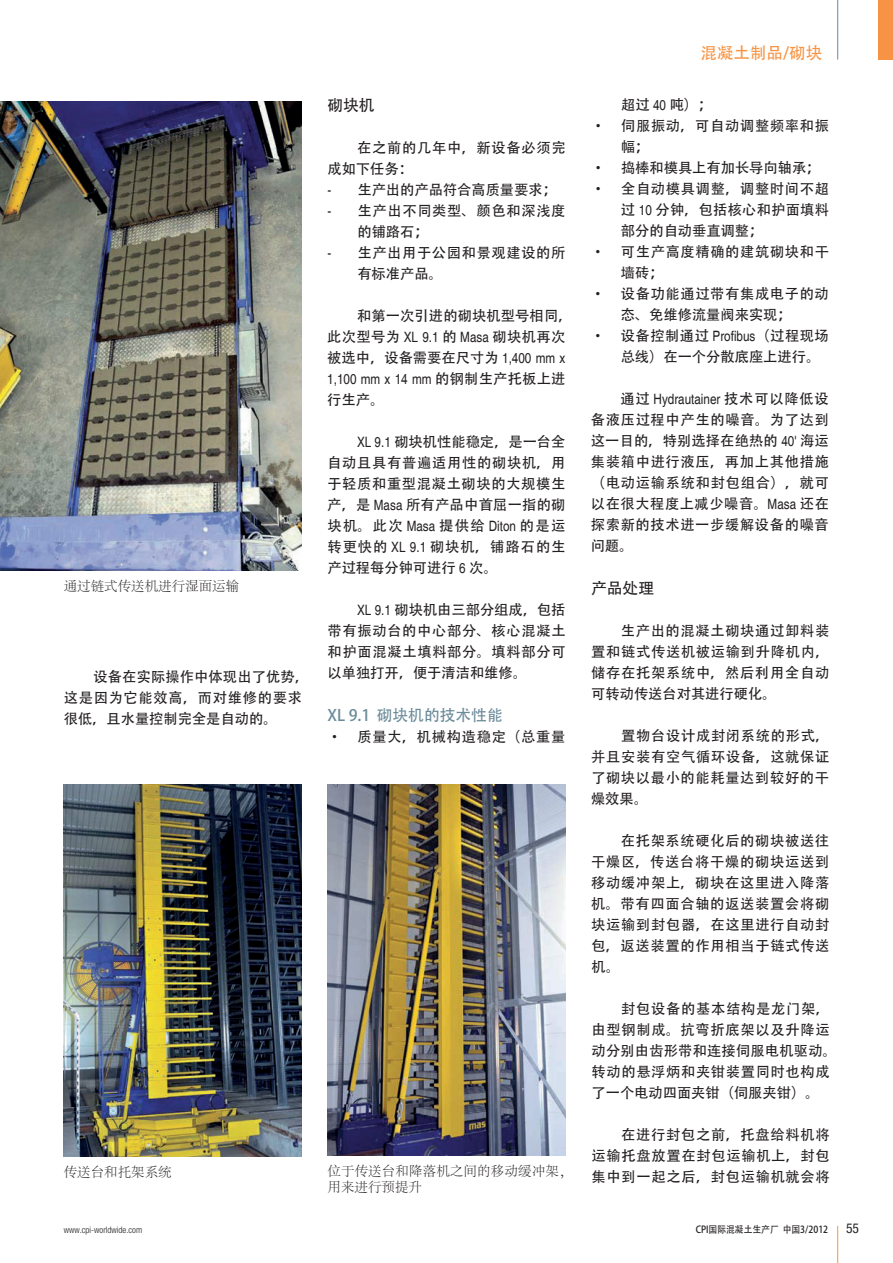
<style>
.page{position:relative;width:893px;height:1263px;background:#fff}
.page>*{position:absolute;margin:0;border:0;box-sizing:border-box;transform-origin:0 0}
.t1{font:16.5px "Adobe Heiti Std";color:#f79444}
.t2{font:15.75px "Adobe Heiti Std";color:#6b8b99}
.t3{font:15.75px "Adobe Heiti Std";color:#231f20}
.t4{font:14.25px/21px "Adobe Heiti Std";letter-spacing:.045em;color:#231f20;text-align:justify}
.t5{font:14.25px/21px "Adobe Heiti Std";letter-spacing:.01em;color:#231f20}
.t6{font:14.25px "Adobe Heiti Std";color:#231f20}
.t7{font:condensed 14.25px "Helvetica";color:#231f20}
.t8{font:14.25px "Adobe Heiti Std";letter-spacing:.02em;color:#231f20}
.t9{font:300 13.5px/16.2px "Adobe Song Std";color:#231f20}
.t10{font:condensed 13.5px "Helvetica Neue LT Pro";color:#231f20}
.t11{font:9.75px "Adobe Heiti Std";color:#231f20;scale:.9 1}
.t12{font:300 condensed 9px "Helvetica Neue LT Pro";color:#231f20}
.s1{font-family:"Helvetica";font-stretch:condensed}
.s2{font-family:"Adobe Heiti Std";font-stretch:normal}
</style>
<div class="page">
<hr style="left:837px;top:1226px;width:1px;height:37px;background:#f69344">
<hr style="left:837px;top:0;width:1px;height:60px;background:#6b8b99">
<div style="left:878px;top:0;width:15px;height:60px;background:#f69344"></div>
<img style="left:1px;top:101px;width:301px;height:470px">
<img style="left:327px;top:784px;width:239px;height:371px">
<img style="left:64px;top:784px;width:238px;height:373px">
<p class="t9" style="left:64px;top:579px;width:177px">通过链式传送机进行湿面运输</p>
<p class="t5" style="left:64px;top:666px;width:247px;text-indent:30px">设备在实际操作中体现出了优势，这是因为它能效高，而对维修的要求很低，且水量控制完全是自动的。</p>
<p class="t3" style="left:327px;top:96px;width:49px">砌块机</p>
<p class="t4" style="left:327px;top:137px;width:240px;text-indent:30px">在之前的几年中，新设备必须完成如下任务：</p>
<p class="t6" style="left:327px;top:181px;width:231px"><span class="s1">-</span> 生产出的产品符合高质量要求；</p>
<p class="t4" style="left:357px;top:200px;width:210px;text-indent:-30px"><span class="s1">-</span> 生产出不同类型、颜色和深浅度的铺路石；</p>
<p class="t4" style="left:357px;top:242px;width:210px;text-indent:-30px"><span class="s1">-</span> 生产出用于公园和景观建设的所有标准产品。</p>
<p class="t5" style="left:327px;top:305px;width:247px;text-indent:30px">和第一次引进的砌块机型号相同，此次型号为 <span class="s1">XL 9.1</span> 的 <span class="s1">Masa</span> 砌块机再次被选中，设备需要在尺寸为 <span class="s1">1,400 mm x</span></p>
<p class="t7" style="left:327px;top:370px;width:240px">1,100 mm x 14 mm <span class="s2">的钢制生产托板上进</span></p>
<p class="t4" style="left:327px;top:389px;width:58px">行生产。</p>
<p class="t4" style="left:327px;top:431px;width:240px;text-indent:30px"><span class="s1">XL 9.1</span> 砌块机性能稳定，是一台全自动且具有普遍适用性的砌块机，用于轻质和重型混凝土砌块的大规模生产，是 <span class="s1">Masa</span> 所有产品中首屈一指的砌块机。此次 <span class="s1">Masa</span> 提供给 <span class="s1">Diton</span> 的是运转更快的 <span class="s1">XL 9.1</span> 砌块机，铺路石的生产过程每分钟可进行 <span class="s1">6</span> 次。</p>
<p class="t4" style="left:327px;top:599px;width:240px;text-indent:30px"><span class="s1">XL 9.1</span> 砌块机由三部分组成，包括带有振动台的中心部分、核心混凝土和护面混凝土填料部分。填料部分可以单独打开，便于清洁和维修。</p>
<p class="t2" style="left:327px;top:706px;width:177px">XL 9.1 砌块机的技术性能</p>
<p class="t4" style="left:327px;top:726px;width:240px">· 质量大，机械构造稳定（总重量</p>
<p class="t9" style="left:64px;top:1165px;width:109px">传送台和托架系统</p>
<p class="t9" style="left:327px;top:1164px;width:246px">位于传送台和降落机之间的移动缓冲架，用来进行预提升</p>
<p class="t1" style="left:701px;top:43px;width:123px">混凝土制品/砌块</p>
<p class="t4" style="left:621px;top:95px;width:93px">超过 <span class="s1">40</span> 吨）；</p>
<p class="t4" style="left:591px;top:116px;width:240px">· 伺服振动，可自动调整频率和振</p>
<p class="t4" style="left:621px;top:137px;width:30px">幅；</p>
<p class="t6" style="left:591px;top:159px;width:231px">· 捣棒和模具上有加长导向轴承；</p>
<p class="t4" style="left:591px;top:179px;width:240px">· 全自动模具调整，调整时间不超</p>
<p class="t8" style="left:621px;top:201px;width:210px">过 <span class="s1">10</span> 分钟，包括核心和护面填料</p>
<p class="t6" style="left:621px;top:222px;width:144px">部分的自动垂直调整；</p>
<p class="t4" style="left:591px;top:242px;width:240px">· 可生产高度精确的建筑砌块和干</p>
<p class="t4" style="left:621px;top:263px;width:44px">墙砖；</p>
<p class="t4" style="left:591px;top:284px;width:240px">· 设备功能通过带有集成电子的动</p>
<p class="t6" style="left:621px;top:306px;width:172px">态、免维修流量阀来实现；</p>
<p class="t4" style="left:591px;top:326px;width:240px">· 设备控制通过 <span class="s1">Profibus</span>（过程现场</p>
<p class="t6" style="left:621px;top:348px;width:201px">总线）在一个分散底座上进行。</p>
<p class="t7" style="left:620px;top:391px;width:210px"><span class="s2">通过</span> Hydrautainer <span class="s2">技术可以降低设</span></p>
<p class="t4" style="left:591px;top:410px;width:240px">备液压过程中产生的噪音。为了达到这一目的，特别选择在绝热的 <span class="s1">40'</span> 海运集装箱中进行液压，再加上其他措施（电动运输系统和封包组合），就可以在很大程度上减少噪音。<span class="s1">Masa</span> 还在探索新的技术进一步缓解设备的噪音问题。</p>
<p class="t3" style="left:591px;top:579px;width:64px">产品处理</p>
<p class="t4" style="left:591px;top:620px;width:240px;text-indent:30px">生产出的混凝土砌块通过卸料装置和链式传送机被运输到升降机内，储存在托架系统中，然后利用全自动可转动传送台对其进行硬化。</p>
<p class="t4" style="left:591px;top:725px;width:240px;text-indent:30px">置物台设计成封闭系统的形式，并且安装有空气循环设备，这就保证了砌块以最小的能耗量达到较好的干燥效果。</p>
<p class="t4" style="left:591px;top:830px;width:240px;text-indent:30px">在托架系统硬化后的砌块被送往干燥区，传送台将干燥的砌块运送到移动缓冲架上，砌块在这里进入降落机。带有四面合轴的返送装置会将砌块运输到封包器，在这里进行自动封包，返送装置的作用相当于链式传送机。</p>
<p class="t4" style="left:591px;top:998px;width:247px;text-align:left;text-indent:30px">封包设备的基本结构是龙门架，由型钢制成。抗弯折底架以及升降运动分别由齿形带和连接伺服电机驱动。转动的悬浮炳和夹钳装置同时也构成了一个电动四面夹钳（伺服夹钳）。</p>
<p class="t4" style="left:592px;top:1124px;width:240px;text-indent:30px">在进行封包之前，托盘给料机将运输托盘放置在封包运输机上，封包集中到一起之后，封包运输机就会将</p>
<p class="t12" style="left:64px;top:1225px;width:80px">www.cpi-worldwide.com</p>
<p class="t11" style="left:696px;top:1223px;width:149px">CPI国际混凝土生产厂 中国3/2012</p>
<p class="t10" style="left:846px;top:1220px;width:14px">55</p>
</div>
